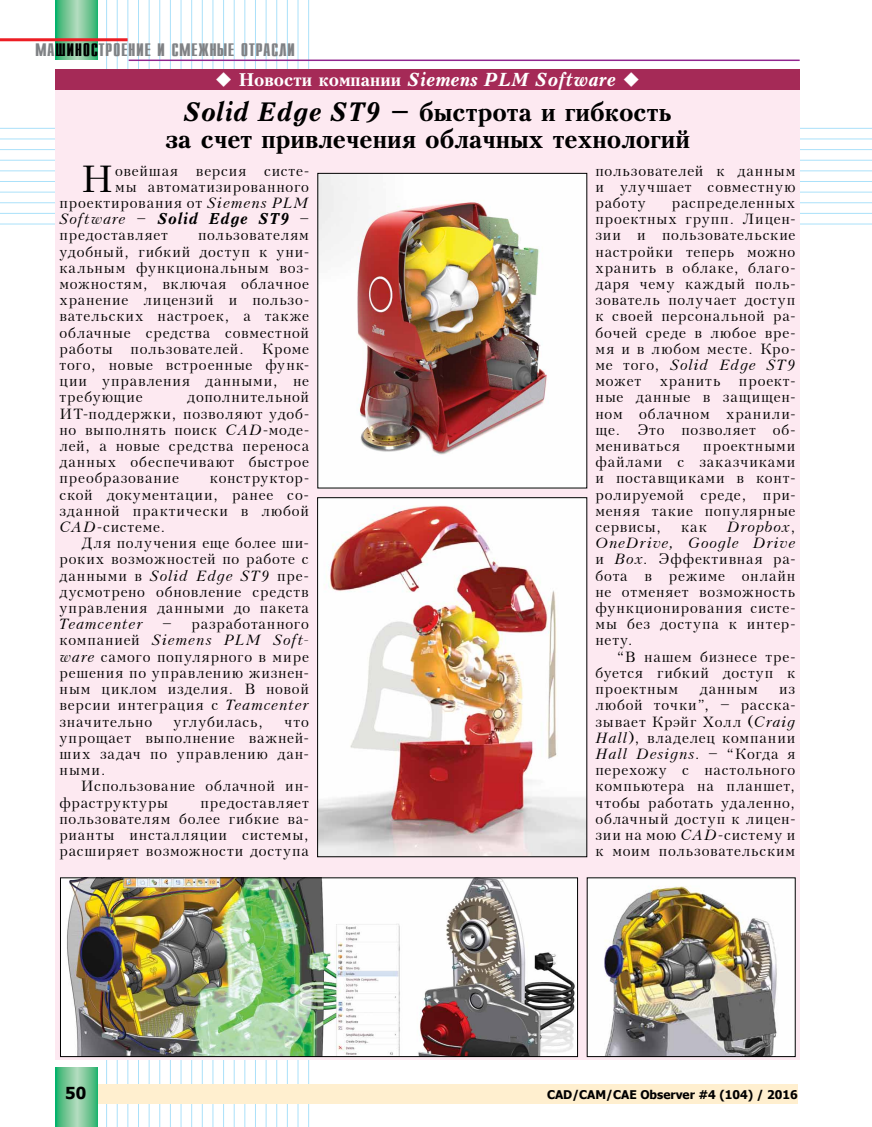
<style>
.page{position:relative;width:872px;height:1127px;background:#fff}
.page>*{position:absolute;margin:0;border:0;box-sizing:border-box;transform-origin:0 0}
.t1{font:38.4px "Peterburg";color:#000}
.t2{font:700 25.5px/27px "Peterburg";color:#000;text-align:center}
.t3{font:italic 700 18px "Peterburg";color:#fff;scale:.9 1}
.t4{font:700 16.5px "Tahoma";color:#000}
.t5{font:15px/16.2px "Peterburg";letter-spacing:.055em;color:#000;text-align:justify}
.t6{font:700 15px "Z Compact";letter-spacing:.03em;color:#808285}
.t7{font:italic 700 15px "Peterburg";letter-spacing:.04em;color:#000;scale:.9 1}
.t8{font:italic 15px "Peterburg";letter-spacing:.045em;color:#000}
.t9{font:700 12px "Tahoma";color:#000}
.s1{color:#000}
.s2{font-style:normal}
.s3{font-style:italic}
.s4{font-weight:400}
.s5{font-weight:400;font-style:normal}
</style>
<div class="page">
<hr style="left:106px;top:0;width:1px;height:1127px;background:#abe1fa">
<hr style="left:117px;top:0;width:1px;height:1127px;background:#abe1fa">
<hr style="left:128px;top:0;width:1px;height:1127px;background:#abe1fa">
<hr style="left:138px;top:0;width:1px;height:1127px;background:#abe1fa">
<hr style="left:149px;top:0;width:1px;height:1127px;background:#abe1fa">
<hr style="left:159px;top:0;width:1px;height:1127px;background:#abe1fa">
<hr style="left:170px;top:0;width:1px;height:1127px;background:#abe1fa">
<hr style="left:181px;top:0;width:1px;height:1127px;background:#abe1fa">
<hr style="left:191px;top:0;width:1px;height:1127px;background:#abe1fa">
<hr style="left:202px;top:0;width:1px;height:1127px;background:#abe1fa">
<hr style="left:213px;top:0;width:1px;height:1127px;background:#abe1fa">
<hr style="left:223px;top:0;width:1px;height:1127px;background:#abe1fa">
<hr style="left:234px;top:0;width:1px;height:1127px;background:#abe1fa">
<hr style="left:244px;top:0;width:1px;height:1127px;background:#abe1fa">
<hr style="left:255px;top:0;width:1px;height:1127px;background:#abe1fa">
<hr style="left:266px;top:0;width:1px;height:1127px;background:#abe1fa">
<hr style="left:276px;top:0;width:1px;height:1127px;background:#abe1fa">
<hr style="left:287px;top:0;width:1px;height:1127px;background:#abe1fa">
<hr style="left:298px;top:0;width:1px;height:1127px;background:#abe1fa">
<hr style="left:308px;top:0;width:1px;height:1127px;background:#abe1fa">
<hr style="left:0;top:128px;width:872px;height:1px;background:#abe1fa">
<hr style="left:0;top:139px;width:872px;height:1px;background:#abe1fa">
<hr style="left:0;top:149px;width:872px;height:1px;background:#abe1fa">
<hr style="left:0;top:160px;width:872px;height:1px;background:#abe1fa">
<hr style="left:0;top:171px;width:872px;height:1px;background:#abe1fa">
<hr style="left:0;top:181px;width:872px;height:1px;background:#abe1fa">
<hr style="left:0;top:192px;width:872px;height:1px;background:#abe1fa">
<hr style="left:0;top:202px;width:872px;height:1px;background:#abe1fa">
<hr style="left:0;top:213px;width:872px;height:1px;background:#abe1fa">
<hr style="left:0;top:224px;width:872px;height:1px;background:#abe1fa">
<div style="left:55px;top:1084px;width:743px;height:20px;background:#ffefcf"></div>
<svg style="left:55px;top:1068px;width:43px;height:59px;background:#6dc594"></svg>
<hr style="left:129px;top:60px;width:670px;height:1px;background:#92278f">
<svg style="left:55px;top:0;width:43px;height:60px;background:#6ec593"></svg>
<hr style="left:0;top:38px;width:128px;height:3px;background:#ed1d24">
<div style="left:55px;top:75px;width:744px;height:985px;background:#fde9f1"></div>
<div style="left:55px;top:69px;width:744px;height:20px;background:#a52a57"></div>
<img style="left:319px;top:175px;width:266px;height:311px">
<img style="left:319px;top:499px;width:266px;height:356px">
<div style="left:317px;top:497px;width:270px;height:360px;border:1px solid #000"></div>
<img style="left:62px;top:879px;width:514px;height:176px">
<div style="left:60px;top:877px;width:518px;height:180px;border:1px solid #000"></div>
<img style="left:589px;top:879px;width:204px;height:176px">
<p class="t6" style="left:35px;top:39px;width:261px">МА<span class="s1">ШИНОС</span>ТРОЕНИЕ И СМЕЖНЫЕ ОТРАСЛИ</p>
<p class="t3" style="left:215px;top:69px;width:474px">◆ <span class="s2">Новости компании</span> Siemens PLM Software ◆</p>
<h2 class="t2" style="left:165px;top:98px;width:526px"><span class="s3">Solid Edge ST9</span> – быстрота и гибкость<br>за счет привлечения облачных технологий</h2>
<h1 class="t1" style="left:81px;top:157px;width:34px">Н</h1>
<p class="t5" style="left:115px;top:163px;width:195px">овейшая версия систе-</p>
<p class="t5" style="left:115px;top:179px;width:195px">мы автоматизированного</p>
<p class="t5" style="left:60px;top:195px;width:251px">проектирования от <span class="s3">Siemens PLM</span></p>
<p class="t7" style="left:60px;top:209px;width:279px"><span class="s4">Software</span> <span class="s5">–</span> Solid Edge ST9 <span class="s5">–</span></p>
<p class="t5" style="left:60px;top:227px;width:110px">предоставляет</p>
<p class="t5" style="left:60px;top:227px;width:251px;text-indent:138px">пользователям удобный, гибкий доступ к уни&shy;кальным функциональным воз&shy;можностям, включая облачное хранение лицензий и пользо&shy;вательских настроек, а также облачные средства совместной работы пользователей. Кроме того, новые встроенные функ&shy;ции управления данными, не требующие</p>
<p class="t5" style="left:60px;top:389px;width:251px;text-indent:128px">дополнительной ИТ-поддержки, позволяют удоб&shy;но выполнять поиск <span class="s3">CAD</span>-моде&shy;лей, а новые средства переноса данных обеспечивают быстрое преобразование</p>
<p class="t5" style="left:60px;top:470px;width:251px;text-indent:150px">конструктор&shy;ской документации, ранее со&shy;зданной практически в любой <span class="s3">CAD</span>-системе.</p>
<p class="t5" style="left:60px;top:535px;width:251px;text-indent:21px">Для получения еще более ши&shy;роких возможностей по работе с данными в <span class="s3">Solid Edge ST9</span> пре&shy;дусмотрено обновление средств управления данными до пакета</p>
<p class="t8" style="left:60px;top:616px;width:85px">Teamcenter</p>
<p class="t5" style="left:60px;top:616px;width:251px;text-indent:103px">– разработанного компанией <span class="s3">Siemens PLM Soft&shy;ware</span> самого популярного в мире решения по управлению жизнен&shy;ным циклом изделия. В новой версии интеграция с <span class="s3">Teamcenter </span>значительно</p>
<p class="t5" style="left:173px;top:713px;width:91px">углубилась,</p>
<p class="t5" style="left:60px;top:713px;width:251px;text-indent:225px">что упрощает выполнение важней&shy;ших задач по управлению дан&shy;ными.</p>
<p class="t5" style="left:60px;top:778px;width:251px;text-indent:21px">Использование облачной ин&shy;фраструктуры</p>
<p class="t5" style="left:60px;top:794px;width:251px;text-indent:141px">предоставляет пользователям более гибкие ва&shy;рианты инсталляции системы, расширяет возможности доступа</p>
<p class="t5" style="left:595px;top:163px;width:201px">пользователей к данным и улучшает совместную работу</p>
<p class="t5" style="left:595px;top:195px;width:201px;text-indent:76px">распределенных проектных групп. Лицен&shy;зии и пользовательские настройки теперь можно хранить в облаке, благо&shy;даря чему каждый поль&shy;зователь получает доступ к своей персональной ра&shy;бочей среде в любое вре&shy;мя и в любом месте. Кро&shy;ме того, <span class="s3">Solid Edge ST9 </span>может хранить проект&shy;ные данные в защищен&shy;ном облачном хранили&shy;ще. Это позволяет об&shy;мениваться</p>
<p class="t5" style="left:595px;top:438px;width:201px;text-indent:108px">проектными файлами с заказчиками и поставщиками в конт&shy;ролируемой среде, при&shy;меняя такие популярные сервисы,</p>
<p class="t5" style="left:595px;top:519px;width:201px;text-indent:131px"><span class="s3">Dropbox</span>, <span class="s3">OneDrive, Google Drive </span>и <span class="s3">Box</span>. Эффективная ра&shy;бота в режиме онлайн не отменяет возможность функционирования систе&shy;мы без доступа к интер&shy;нету.</p>
<p class="t5" style="left:595px;top:649px;width:201px;text-indent:21px">“В нашем бизнесе тре&shy;буется гибкий доступ к проектным</p>
<p class="t5" style="left:681px;top:519px;width:27px">как</p>
<p class="t5" style="left:595px;top:681px;width:201px;text-indent:184px">из любой точки”, – расска&shy;зывает Крэйг Холл (<span class="s3">Craig Hall</span>), владелец компании <span class="s3">Hall Designs</span>. – “Когда я перехожу с настольного компьютера на планшет, чтобы работать удаленно, облачный доступ к лицен&shy;зии на мою <span class="s3">CAD</span>-систему и к моим пользовательским</p>
<p class="t5" style="left:700px;top:681px;width:59px">данным</p>
<p class="t4" style="left:65px;top:1081px;width:23px">50</p>
<p class="t9" style="left:547px;top:1086px;width:252px">CAD/cam/cae Observer #4 (104) / 2016</p>
</div>
